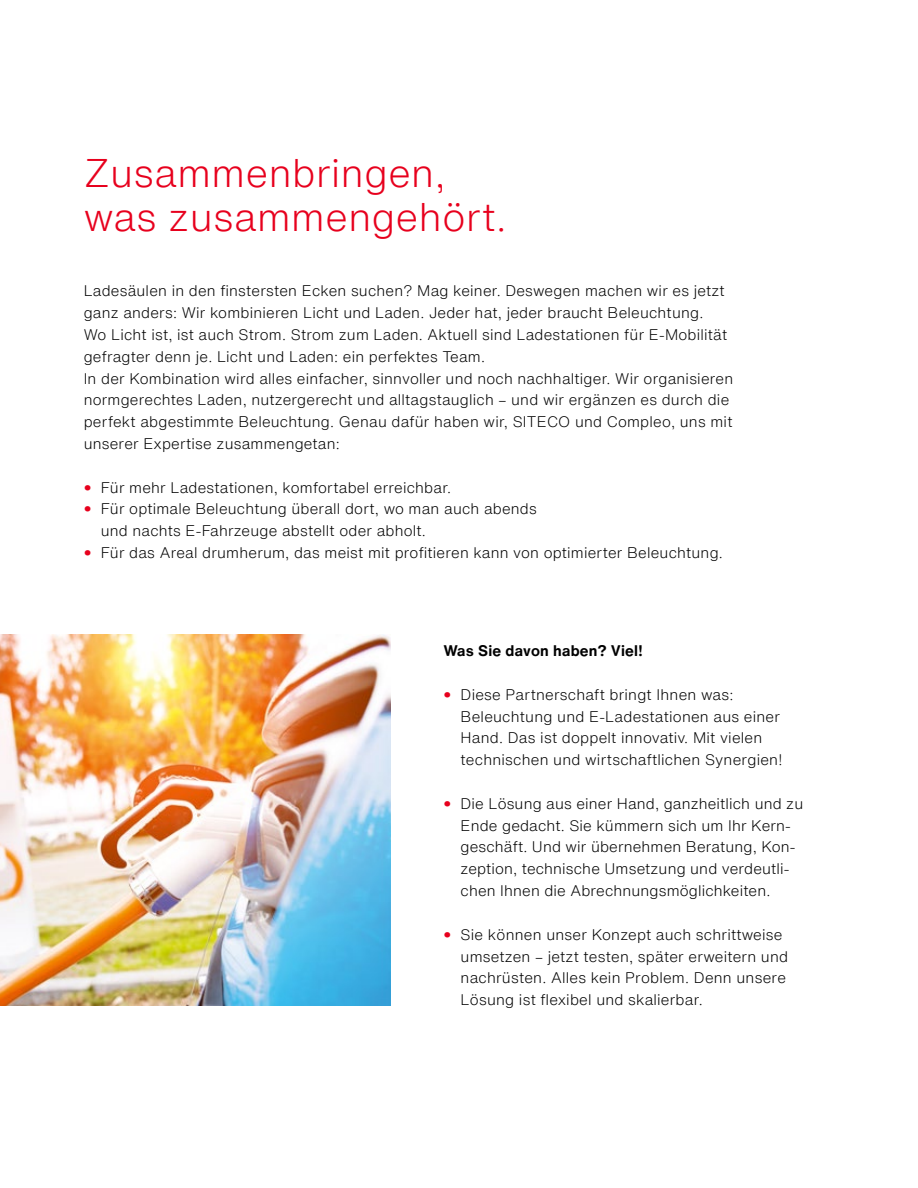
<style>
.page{position:relative;width:918px;height:1188px;background:#fff}
.page>*{position:absolute;margin:0;border:0;box-sizing:border-box;transform-origin:0 0}
.t1{font:300 39px/43.7px "Helvetica Now Text";letter-spacing:.015em;color:#e7001d}
.t2{font:300 15px/21.8px "Helvetica Now Text";letter-spacing:.015em;color:#000}
.t3{font:700 15px "Helvetica Now Text";letter-spacing:.015em;color:#000}
.s1{font-weight:700;font-size:18px;color:#e7001d}
</style>
<div class="page">
<img style="left:0;top:634px;width:391px;height:371px">
<h1 class="t1" style="left:84px;top:150px;width:424px">Zusammenbringen, was zusammengehört.</h1>
<p class="t2" style="left:84px;top:280px;width:651px">Ladesäulen in den finstersten Ecken suchen? Mag keiner. Deswegen machen wir es jetzt ganz anders: Wir kombinieren Licht und Laden. Jeder hat, jeder braucht Beleuchtung.<br>Wo Licht ist, ist auch Strom. Strom zum Laden. Aktuell sind Ladestationen für E-Mobilität gefragter denn je. Licht und Laden: ein perfektes Team.<br>In der Kombination wird alles einfacher, sinnvoller und noch nachhaltiger. Wir organisieren normgerechtes Laden, nutzergerecht und alltagstauglich – und wir ergänzen es durch die perfekt abgestimmte Beleuchtung. Genau dafür haben wir, SITECO und Compleo, uns mit unserer Expertise zusammengetan:</p>
<p class="t2" style="left:84px;top:476px;width:369px"><span class="s1">•</span> Für mehr Ladestationen, komfortabel erreichbar.</p>
<p class="t2" style="left:101px;top:498px;width:438px;text-indent:-17px"><span class="s1">•</span> Für optimale Beleuchtung überall dort, wo man auch abends und nachts E-Fahrzeuge abstellt oder abholt.</p>
<p class="t2" style="left:84px;top:541px;width:641px"><span class="s1">•</span> Für das Areal drumherum, das meist mit profitieren kann von optimierter Beleuchtung.</p>
<p class="t3" style="left:444px;top:640px;width:201px">Was Sie davon haben? Viel!</p>
<p class="t2" style="left:461px;top:683px;width:323px;text-indent:-17px"><span class="s1">•</span> Diese Partnerschaft bringt Ihnen was:<br>Beleuchtung und E-Ladestationen aus einer Hand. Das ist doppelt innovativ. Mit vielen technischen und wirtschaftlichen Synergien!</p>
<p class="t2" style="left:461px;top:792px;width:344px;text-indent:-17px"><span class="s1">•</span> Die Lösung aus einer Hand, ganzheitlich und zu Ende gedacht. Sie kümmern sich um Ihr Kern&shy;geschäft. Und wir übernehmen Beratung, Kon&shy;zeption, technische Umsetzung und verdeutli&shy;chen Ihnen die Abrechnungsmöglichkeiten.</p>
<p class="t2" style="left:461px;top:923px;width:329px;text-indent:-17px"><span class="s1">•</span> Sie können unser Konzept auch schrittweise umsetzen – jetzt testen, später erweitern und nachrüsten. Alles kein Problem. Denn unsere Lösung ist flexibel und skalierbar.</p>
</div>
